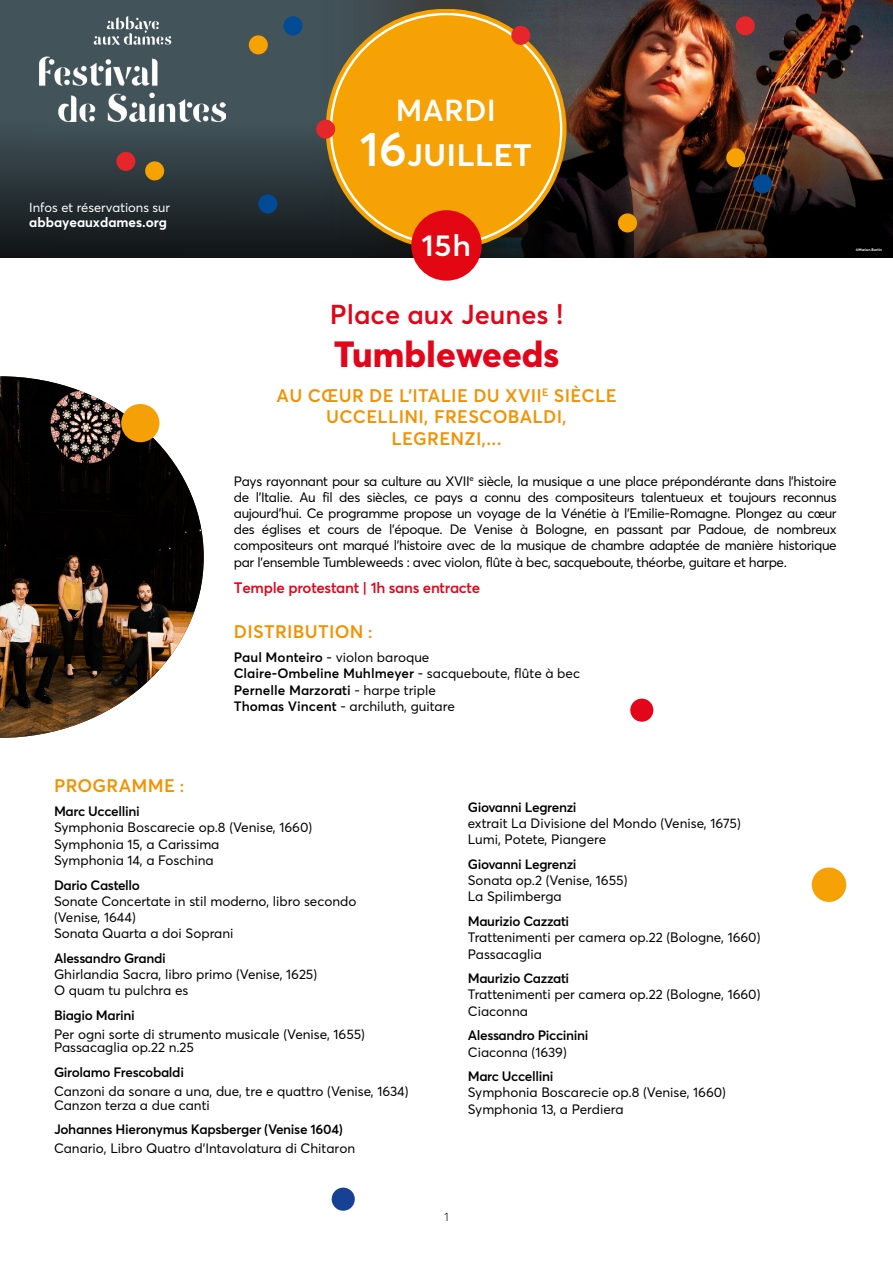
<style>
.page{position:relative;width:893px;height:1263px;background:#fff}
.page>*{position:absolute;margin:0;border:0;box-sizing:border-box;transform-origin:0 0}
.t1{font:600 37.5px "Averta";color:#fff}
.t2{font:800 36px "Averta";color:#e3051a}
.t3{font:600 30px "Averta";letter-spacing:.015em;color:#fff}
.t4{font:600 29.85px "Averta";color:#fff;scale:1.05 1}
.t5{font:600 27px "Averta";color:#e3051a}
.t6{font:600 18px/21.6px "Averta";letter-spacing:.015em;color:#f39200;text-align:center}
.t7{font:600 15px "Averta";letter-spacing:-.02em;color:#e3051a}
.t8{font:13.5px/16.2px "Averta";color:#000}
.t9{font:600 13.5px "Averta";letter-spacing:-.025em;color:#000}
.t10{font:600 13.5px/16.2px "Averta";color:#000}
.t11{font:700 13.5px "Averta";color:#fff}
.t12{font:12.9px "Averta";color:#fff}
.t13{font:300 12px "Averta";color:#000}
.t14{font:700 3.75px "Averta";color:#fff}
.s1{font-size:48px}
.s2{font-size:16.5px}
.s3{font-weight:400}
</style>
<div class="page">
<img style="left:0;top:0;width:893px;height:258px">
<div style="left:618px;top:213px;width:19px;height:19px;background:#f6a200;border-radius:10px"></div>
<div style="left:736px;top:16px;width:19px;height:19px;background:#e5262a;border-radius:10px"></div>
<div style="left:145px;top:161px;width:19px;height:19px;background:#f6a200;border-radius:10px"></div>
<svg style="left:326px;top:9px;width:240px;height:241px;background:#f1a513"></svg>
<svg style="left:330px;top:13px;width:232px;height:232px"></svg>
<div style="left:332px;top:15px;width:228px;height:228px;background:#f6a200;border-radius:114px"></div>
<div style="left:116px;top:152px;width:19px;height:19px;background:#e5262a;border-radius:10px"></div>
<div style="left:283px;top:16px;width:20px;height:19px;background:#004a96;border-radius:10px"></div>
<div style="left:726px;top:148px;width:19px;height:19px;background:#f6a200;border-radius:10px"></div>
<div style="left:753px;top:174px;width:19px;height:19px;background:#004a96;border-radius:10px"></div>
<div style="left:316px;top:120px;width:19px;height:19px;background:#e5262a;border-radius:10px"></div>
<div style="left:511px;top:26px;width:19px;height:19px;background:#e5262a;border-radius:10px"></div>
<div style="left:258px;top:194px;width:19px;height:19px;background:#004a96;border-radius:10px"></div>
<div style="left:249px;top:35px;width:19px;height:19px;background:#f6a200;border-radius:10px"></div>
<img style="left:39px;top:17px;width:186px;height:105px">
<div style="left:340px;top:24px;width:212px;height:211px;background:#f6a106;border-radius:50%"></div>
<img style="left:0;top:376px;width:204px;height:362px">
<div style="left:411px;top:210px;width:71px;height:71px;background:#e30613;border-radius:50%"></div>
<div style="left:121px;top:404px;width:38px;height:38px;background:#f5a007;border-radius:50%"></div>
<div style="left:812px;top:867px;width:34px;height:35px;background:#f6a106;border-radius:50%"></div>
<div style="left:332px;top:1187px;width:23px;height:24px;background:#184093;border-radius:50%"></div>
<div style="left:630px;top:699px;width:23px;height:23px;background:#e3051a;border-radius:50%"></div>
<p class="t12" style="left:29px;top:199px;width:142px">Infos et réservations sur</p>
<p class="t11" style="left:29px;top:213px;width:139px">abbayeauxdames.org</p>
<h3 class="t3" style="left:396px;top:89px;width:102px">MARDI</h3>
<h1 class="t1" style="left:360px;top:126px;width:174px"><span class="s1">16</span>juillet</h1>
<h3 class="t4" style="left:422px;top:224px;width:49px">15 h</h3>
<h3 class="t5" style="left:330px;top:296px;width:235px">Place aux Jeunes !</h3>
<h2 class="t2" style="left:334px;top:329px;width:227px">Tumbleweeds</h2>
<h3 class="t6" style="left:277px;top:384px;width:342px">AU CŒUR DE L’ITALIE DU XVII<sup>E</sup> SIÈCLE<br>UCCELLINI, FRESCOBALDI,<br>LEGRENZI,...</h3>
<p class="t8" style="left:234px;top:472px;width:604px;text-align:justify">Pays rayonnant pour sa culture au XVII<sup>e</sup> siècle, la musique a une place prépondérante dans l’histoire de l’Italie. Au fil des siècles, ce pays a connu des compositeurs talentueux et toujours reconnus aujourd’hui. Ce programme propose un voyage de la Vénétie à l’Emilie-Romagne. Plongez au cœur des églises et cours de l’époque. De Venise à Bologne, en passant par Padoue, de nombreux compositeurs ont marqué l’histoire avec de la musique de chambre adaptée de manière historique par l’ensemble Tumbleweeds : avec violon, flûte à bec, sacqueboute, théorbe, guitare et harpe.</p>
<p class="t7" style="left:234px;top:577px;width:248px">Temple protestant | 1h sans entracte</p>
<h3 class="t6" style="left:234px;top:619px;width:140px">DISTRIBUTION <span class="s2">:</span></h3>
<p class="t10" style="left:234px;top:649px;width:348px">Paul Monteiro <span class="s3">- violon baroque<br></span>Claire-Ombeline Muhlmeyer <span class="s3">- sacqueboute, flûte à bec </span>Pernelle Marzorati <span class="s3">- harpe triple<br></span>Thomas Vincent <span class="s3">- archiluth, guitare</span></p>
<p class="t14" style="left:856px;top:247px;width:28px">©Marion Bertin</p>
<h3 class="t6" style="left:54px;top:773px;width:132px">PROGRAMME <span class="s2">:</span></h3>
<p class="t9" style="left:54px;top:802px;width:87px">Marc Uccellini</p>
<p class="t8" style="left:54px;top:819px;width:260px">Symphonia Boscarecie op.8 (Venise, 1660)<br>Symphonia 15, a Carissima<br>Symphonia 14, a Foschina</p>
<p class="t9" style="left:54px;top:875px;width:88px">Dario Castello</p>
<p class="t8" style="left:54px;top:892px;width:304px">Sonate Concertate in stil moderno, libro secondo (Venise, 1644)<br>Sonata Quarta a doi Soprani</p>
<p class="t9" style="left:54px;top:949px;width:113px">Alessandro Grandi</p>
<p class="t8" style="left:54px;top:966px;width:265px">Ghirlandia Sacra, libro primo (Venise, 1625)<br>O quam tu pulchra es</p>
<p class="t9" style="left:54px;top:1006px;width:82px">Biagio Marini</p>
<p class="t8" style="left:54px;top:1026px;width:313px;line-height:13.8px">Per ogni sorte di strumento musicale (Venise, 1655)<br>Passacaglia op.22 n.25</p>
<p class="t9" style="left:54px;top:1063px;width:132px">Girolamo Frescobaldi</p>
<p class="t8" style="left:54px;top:1083px;width:356px;line-height:13.8px">Canzoni da sonare a una, due, tre e quattro (Venise, 1634)<br>Canzon terza a due canti</p>
<p class="t9" style="left:54px;top:1120px;width:290px">Johannes Hieronymus Kapsberger (Venise 1604)</p>
<p class="t8" style="left:54px;top:1139px;width:303px">Canario, Libro Quatro d’Intavolatura di Chitaron</p>
<p class="t9" style="left:468px;top:798px;width:110px">Giovanni Legrenzi</p>
<p class="t8" style="left:468px;top:815px;width:275px">extrait La Divisione del Mondo (Venise, 1675)<br>Lumi, Potete, Piangere</p>
<p class="t9" style="left:468px;top:855px;width:110px">Giovanni Legrenzi</p>
<p class="t8" style="left:468px;top:872px;width:161px">Sonata op.2 (Venise, 1655)<br>La Spilimberga</p>
<p class="t9" style="left:468px;top:912px;width:103px">Maurizio Cazzati</p>
<p class="t8" style="left:468px;top:929px;width:294px">Trattenimenti per camera op.22 (Bologne, 1660)<br>Passacaglia</p>
<p class="t9" style="left:468px;top:969px;width:103px">Maurizio Cazzati</p>
<p class="t8" style="left:468px;top:986px;width:294px">Trattenimenti per camera op.22 (Bologne, 1660)<br>Ciaconna</p>
<p class="t9" style="left:468px;top:1026px;width:122px">Alessandro Piccinini</p>
<p class="t8" style="left:468px;top:1043px;width:101px">Ciaconna (1639)</p>
<p class="t9" style="left:468px;top:1067px;width:87px">Marc Uccellini</p>
<p class="t8" style="left:468px;top:1084px;width:260px">Symphonia Boscarecie op.8 (Venise, 1660)<br>Symphonia 13, a Perdiera</p>
<p class="t13" style="left:444px;top:1208px;width:6px">1</p>
</div>
